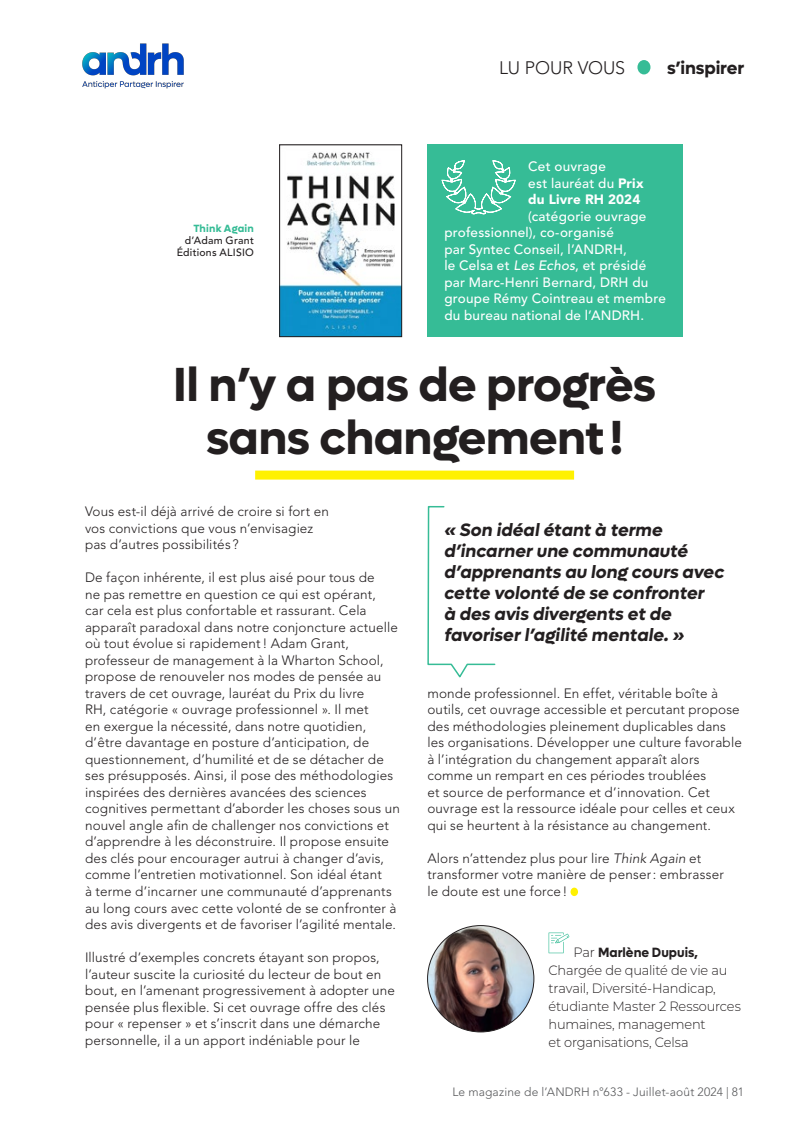
<style>
.page{position:relative;width:808px;height:1136px;background:#fff}
.page>*{position:absolute;margin:0;border:0;box-sizing:border-box;transform-origin:0 0}
.t1{font:700 48px/52.5px "Lufga";letter-spacing:-.015em;color:#231f20;text-align:center}
.t2{font:italic 700 18px/21px "Lufga";color:#231f20}
.t3{font:300 18px "Avenir LT Pro";letter-spacing:-.005em;color:#231f20}
.t4{font:700 18px "Lufga";letter-spacing:-.01em;color:#231f20}
.t5{font:300 13.5px/16.5px "Avenir LT Pro";letter-spacing:.01em;color:#231f20}
.t6{font:500 13.5px/16.5px "Avenir LT Pro";letter-spacing:.015em;color:#fff}
.t7{font:300 13.5px/18px "Montserrat";letter-spacing:-.015em;color:#231f20;scale:.96 1}
.t8{font:700 13.5px "Lufga";letter-spacing:.005em;color:#231f20;scale:.96 1}
.t9{font:300 12px "Avenir LT Pro";letter-spacing:.015em;color:#57585a}
.t10{font:500 10.5px/12px "Avenir LT Pro";letter-spacing:.025em;color:#231f20;text-align:right}
.t11{font:700 10.5px "Lufga";letter-spacing:.02em;color:#36bc96}
.s1{font-weight:900}
.s2{font-style:italic}
.s3{font-family:"Montserrat";font-weight:300}
</style>
<div class="page">
<div style="left:637px;top:60px;width:13px;height:14px;background:#36bc96;border-radius:50%"></div>
<img style="left:281px;top:152px;width:119px;height:183px">
<div style="left:279px;top:145px;width:123px;height:192px;border:1px solid #231f20"></div>
<div style="left:255px;top:470px;width:319px;height:9px;background:#fff101"></div>
<div style="left:570px;top:887px;width:8px;height:8px;background:#fff101;border-radius:50%"></div>
<svg style="left:427px;top:505px;width:69px;height:173px"></svg>
<img style="left:428px;top:925px;width:106px;height:106px;border-radius:53px">
<svg style="left:549px;top:932px;width:20px;height:21px"></svg>
<div style="left:427px;top:145px;width:256px;height:192px;background:#36bc96"></div>
<svg style="left:441px;top:160px;width:75px;height:55px"></svg>
<img style="left:82px;top:43px;width:101px;height:46px">
<p class="t11" style="left:193px;top:222px;width:62px">Think Again</p>
<p class="t10" style="left:177px;top:235px;width:79px">d’Adam Grant<br>Éditions ALISIO</p>
<h2 class="t3" style="left:499px;top:58px;width:127px">LU POUR VOUS</h2>
<h2 class="t4" style="left:667px;top:57px;width:79px">s’inspirer</h2>
<p class="t6" style="left:528px;top:158px;width:117px">Cet ouvrage<br>est lauréat du <span class="s1">Prix du Livre RH 2024</span></p>
<p class="t6" style="left:444px;top:208px;width:223px;text-indent:84px">(catégorie ouvrage professionnel), co-organisé<br>par Syntec Conseil, l’ANDRH,<br>le Celsa et <span class="s2">Les Echos</span>, et présidé par Marc-Henri Bernard, DRH du groupe Rémy Cointreau et membre du bureau national de l’ANDRH.</p>
<h1 class="t1" style="left:173px;top:358px;width:484px">Il n’y a pas de progrès sans changement !</h1>
<p class="t5" style="left:85px;top:503px;width:245px">Vous est-il déjà arrivé de croire si fort en vos convictions que vous n’envisagiez pas d’autres possibilités ?</p>
<p class="t5" style="left:85px;top:569px;width:316px">De façon inhérente, il est plus aisé pour tous de<br>ne pas remettre en question ce qui est opérant,<br>car cela est plus confortable et rassurant. Cela apparaît paradoxal dans notre conjoncture actuelle où tout évolue si rapidement! Adam Grant, professeur de management à la Wharton School, propose de renouveler nos modes de pensée au travers de cet ouvrage, lauréat du Prix du livre<br>RH, catégorie « ouvrage professionnel ». Il met<br>en exergue la nécessité, dans notre quotidien, d’être davantage en posture d’anticipation, de questionnement, d’humilité et de se détacher de ses présupposés. Ainsi, il pose des méthodologies inspirées des dernières avancées des sciences cognitives permettant d’aborder les choses sous un nouvel angle afin de challenger nos convictions et d’apprendre à les déconstruire. Il propose ensuite des clés pour encourager autrui à changer d’avis, comme l’entretien motivationnel. Son idéal étant<br>à terme d’incarner une communauté d’apprenants au long cours avec cette volonté de se confronter à des avis divergents et de favoriser l’agilité mentale.</p>
<p class="t5" style="left:85px;top:949px;width:311px">Illustré d’exemples concrets étayant son propos, l’auteur suscite la curiosité du lecteur de bout en bout, en l’amenant progressivement à adopter une pensée plus flexible. Si cet ouvrage offre des clés pour « repenser » et s’inscrit dans une démarche personnelle, il a un apport indéniable pour le</p>
<h2 class="t2" style="left:444px;top:519px;width:281px">« Son idéal étant à terme d’incarner une communauté d’apprenants au long cours avec cette volonté de se confronter<br>à des avis divergents et de favoriser l’agilité mentale. »</h2>
<p class="t5" style="left:427px;top:685px;width:316px">monde professionnel. En effet, véritable boîte à outils, cet ouvrage accessible et percutant propose des méthodologies pleinement duplicables dans les organisations. Développer une culture favorable à l’intégration du changement apparaît alors comme un rempart en ces périodes troublées<br>et source de performance et d’innovation. Cet ouvrage est la ressource idéale pour celles et ceux qui se heurtent à la résistance au changement.</p>
<p class="t5" style="left:427px;top:849px;width:298px">Alors n’attendez plus pour lire <span class="s2">Think Again</span> et transformer votre manière de penser: embrasser le doute est une force!</p>
<p class="t8" style="left:573px;top:943px;width:131px"><span class="s3">Par</span> Marlène Dupuis,</p>
<p class="t7" style="left:549px;top:960px;width:202px">Chargée de qualité de vie au travail, Diversité-Handicap, étudiante Master 2 Ressources humaines, management<br>et organisations, Celsa</p>
<p class="t9" style="left:452px;top:1084px;width:293px">Le magazine de l’ANDRH n°633 - Juillet-août 2024 | 81</p>
</div>
